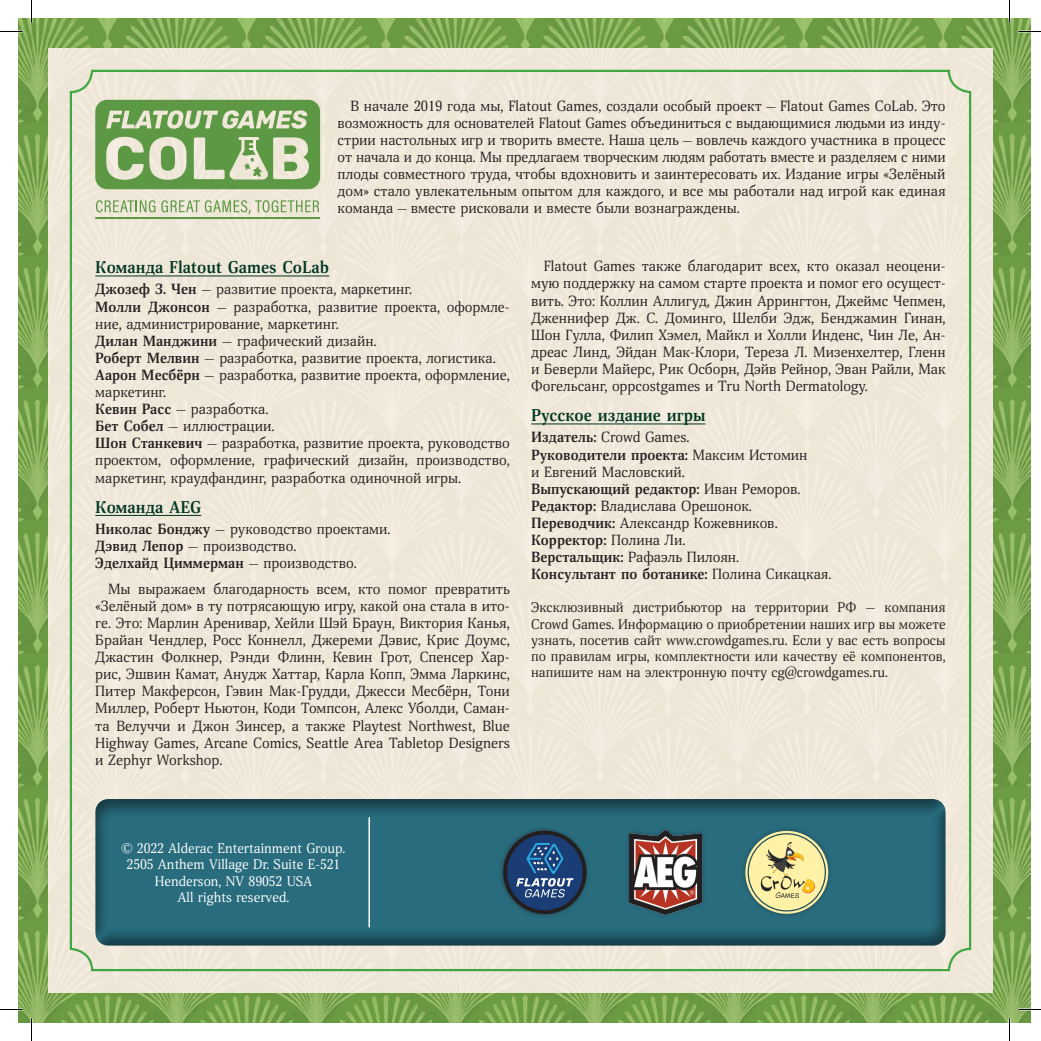
<style>
.page{position:relative;width:1041px;height:1041px;background:#fff}
.page>*{position:absolute;margin:0;border:0;box-sizing:border-box;transform-origin:0 0}
.t1{font:700 16.5px "Scientia";color:#003722}
.t2{font:14.25px/17.1px "Scientia";color:#231f20;text-align:justify}
.t3{font:13.5px/16.2px "Scientia";color:#231f20;text-align:justify}
.t4{font:13.5px/16.2px "Scientia";color:#fff;text-align:center}
.s1{font-weight:700}
</style>
<div class="page">
<img style="left:19px;top:19px;width:1012px;height:1003px">
<div style="left:49px;top:49px;width:943px;height:943px;background:#eee7d8"></div>
<svg style="left:96px;top:200px;width:59px;height:12px"></svg>
<svg style="left:161px;top:200px;width:158px;height:14px;background:#c7d2b1"></svg>
<svg style="left:95px;top:100px;width:225px;height:89px;background:#8fb477"></svg>
<hr style="left:95px;top:217px;width:225px;height:2px;background:#5d9944">
<div style="left:93px;top:797px;width:853px;height:150px;background:#231f20;opacity:.5"></div>
<hr style="left:368px;top:818px;width:2px;height:109px;background:#fff">
<hr style="left:95px;top:276px;width:234px;height:1px;background:#003722">
<hr style="left:95px;top:515px;width:106px;height:1px;background:#003722">
<hr style="left:531px;top:424px;width:175px;height:1px;background:#003722">
<div style="left:499px;top:826px;width:334px;height:93px;background:#286c7d"></div>
<svg style="left:503px;top:831px;width:84px;height:83px"></svg>
<svg style="left:745px;top:831px;width:83px;height:83px"></svg>
<img style="left:629px;top:830px;width:73px;height:85px">
<svg style="left:0;top:31px;width:22px;height:1px"></svg>
<svg style="left:1018px;top:31px;width:23px;height:1px"></svg>
<svg style="left:0;top:1009px;width:22px;height:1px"></svg>
<svg style="left:1018px;top:1009px;width:23px;height:1px"></svg>
<svg style="left:31px;top:0;width:1px;height:23px"></svg>
<svg style="left:31px;top:1018px;width:1px;height:23px"></svg>
<svg style="left:1009px;top:0;width:1px;height:23px"></svg>
<svg style="left:1009px;top:1018px;width:1px;height:23px"></svg>
<p class="t2" style="left:338px;top:98px;width:610px;text-indent:13px">В начале 2019 года мы, Flatout Games, создали особый проект — Flatout Games CoLab. Это возможность для основателей Flatout Games объединиться с выдающимися людьми из инду&shy;стрии настольных игр и творить вместе. Наша цель — вовлечь каждого участника в процесс от начала и до конца. Мы предлагаем творческим людям работать вместе и разделяем с ними плоды совместного труда, чтобы вдохновить и заинтересовать их. Издание игры «Зелёный дом» стало увлекательным опытом для каждого, и все мы работали над игрой как единая команда — вместе рисковали и вместе были вознаграждены.</p>
<p class="t1" style="left:95px;top:256px;width:235px">Команда Flatout Games CoLab</p>
<p class="t2" style="left:95px;top:281px;width:416px;text-align:left"><span class="s1">Джозеф З. Чен</span> — развитие проекта, маркетинг.<br><span class="s1">Молли Джонсон</span> — разработка, развитие проекта, оформле&shy;ние, администрирование, маркетинг.<br><span class="s1">Дилан Манджини</span> — графический дизайн.<br><span class="s1">Роберт Мелвин</span> — разработка, развитие проекта, логистика.<br><span class="s1">Аарон Месбёрн</span> — разработка, развитие проекта, оформление, маркетинг.<br><span class="s1">Кевин Расс</span> — разработка.<br><span class="s1">Бет Собел</span> — иллюстрации.<br><span class="s1">Шон Станкевич</span> — разработка, развитие проекта, руководство проектом, оформление, графический дизайн, производство, маркетинг, краудфандинг, разработка одиночной игры.</p>
<p class="t1" style="left:95px;top:496px;width:107px">Команда AEG</p>
<p class="t2" style="left:95px;top:521px;width:297px;text-align:left"><span class="s1">Николас Бонджу</span> — руководство проектами.<br><span class="s1">Дэвид Лепор</span> — производство.<br><span class="s1">Эделхайд Циммерман</span> — производство.</p>
<p class="t2" style="left:95px;top:580px;width:416px;text-indent:13px">Мы выражаем благодарность всем, кто помог превратить «Зелёный дом» в ту потрясающую игру, какой она стала в ито&shy;ге. Это: Марлин Аренивар, Хейли Шэй Браун, Виктория Канья, Брайан Чендлер, Росс Коннелл, Джереми Дэвис, Крис Доумс, Джастин Фолкнер, Рэнди Флинн, Кевин Грот, Спенсер Хар&shy;рис, Эшвин Камат, Анудж Хаттар, Карла Копп, Эмма Ларкинс, Питер Макферсон, Гэвин Мак-Грудди, Джесси Месбёрн, Тони Миллер, Роберт Ньютон, Коди Томпсон, Алекс Уболди, Саман&shy;та Велуччи и Джон Зинсер, а также Playtest Northwest, Blue Highway Games, Arcane Comics, Seattle Area Tabletop Designers и Zephyr Workshop.</p>
<p class="t2" style="left:531px;top:258px;width:416px;text-indent:13px">Flatout Games также благодарит всех, кто оказал неоцени&shy;мую поддержку на самом старте проекта и помог его осущест&shy;вить. Это: Коллин Аллигуд, Джин Аррингтон, Джеймс Чепмен, Дженнифер Дж. С. Доминго, Шелби Эдж, Бенджамин Гинан, Шон Гулла, Филип Хэмел, Майкл и Холли Инденс, Чин Ле, Ан&shy;дреас Линд, Эйдан Мак-Клори, Тереза Л. Мизенхелтер, Гленн и Беверли Майерс, Рик Осборн, Дэйв Рейнор, Эван Райли, Мак Фогельсанг, oppcostgames и Tru North Dermatology.</p>
<p class="t1" style="left:531px;top:404px;width:176px">Русское издание игры</p>
<p class="t2" style="left:531px;top:429px;width:302px;text-align:left"><span class="s1">Издатель:</span> Crowd Games.<br><span class="s1">Руководители проекта:</span> Максим Истомин<br>и Евгений Масловский.<br><span class="s1">Выпускающий редактор:</span> Иван Реморов.<br><span class="s1">Редактор:</span> Владислава Орешонок.<br><span class="s1">Переводчик:</span> Александр Кожевников.<br><span class="s1">Корректор:</span> Полина Ли.<br><span class="s1">Верстальщик:</span> Рафаэль Пилоян.<br><span class="s1">Консультант по ботанике:</span> Полина Сикацкая.</p>
<p class="t3" style="left:531px;top:600px;width:416px">Эксклюзивный дистрибьютор на территории РФ — компания Crowd Games. Информацию о приобретении наших игр вы можете узнать, посетив сайт www.crowdgames.ru. Если у вас есть вопросы по правилам игры, комплектности или качеству её компонентов, напишите нам на электронную почту cg@crowdgames.ru.</p>
<p class="t4" style="left:121px;top:841px;width:226px">© 2022 Alderac Entertainment Group.<br>2505 Anthem Village Dr. Suite E-521<br>Henderson, NV 89052 USA<br>All rights reserved.</p>
</div>
